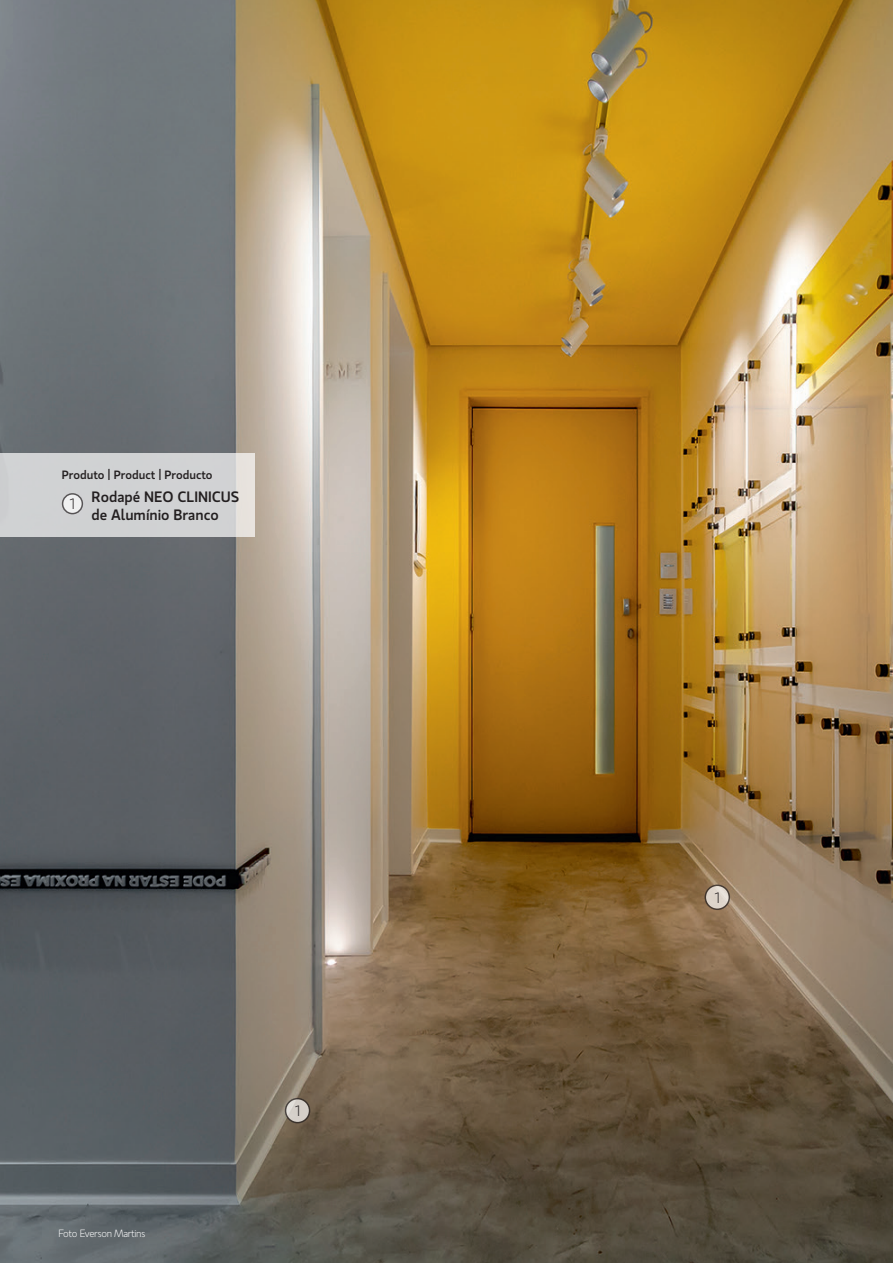
<style>
.page{position:relative;width:893px;height:1263px;background:#fff}
.page>*{position:absolute;margin:0;border:0;box-sizing:border-box;transform-origin:0 0}
.t1{font:500 15px/18px "Gloriola";color:#231f20}
.t2{font:300 15px "Gloriola";color:#231f20}
.t3{font:500 12px "Gloriola";color:#231f20}
.t4{font:300 10.5px "Gloriola";letter-spacing:-.04em;color:#fff}
</style>
<div class="page">
<img style="left:0;top:0;width:893px;height:1263px">
<svg style="left:286px;top:1098px;width:24px;height:25px"></svg>
<div style="left:285px;top:1098px;width:25px;height:25px;border:2px solid #231f20;border-radius:50%"></div>
<svg style="left:705px;top:885px;width:24px;height:24px"></svg>
<div style="left:705px;top:884px;width:25px;height:26px;border:2px solid #231f20;border-radius:50%"></div>
<svg style="left:0;top:453px;width:255px;height:84px;background:#d1d2d3"></svg>
<svg style="left:63px;top:494px;width:19px;height:20px"></svg>
<div style="left:62px;top:493px;width:21px;height:21px;border:1px solid #231f20;border-radius:50%"></div>
<p class="t3" style="left:62px;top:468px;width:152px">Produto | Product | Producto</p>
<p class="t1" style="left:92px;top:488px;width:149px">Rodapé NEO CLINICUS de Alumínio Branco</p>
<p class="t2" style="left:70px;top:495px;width:7px">1</p>
<p class="t4" style="left:58px;top:1227px;width:89px">Foto Everson Martins</p>
<p class="t2" style="left:295px;top:1102px;width:7px">1</p>
<p class="t2" style="left:715px;top:889px;width:7px">1</p>
</div>
